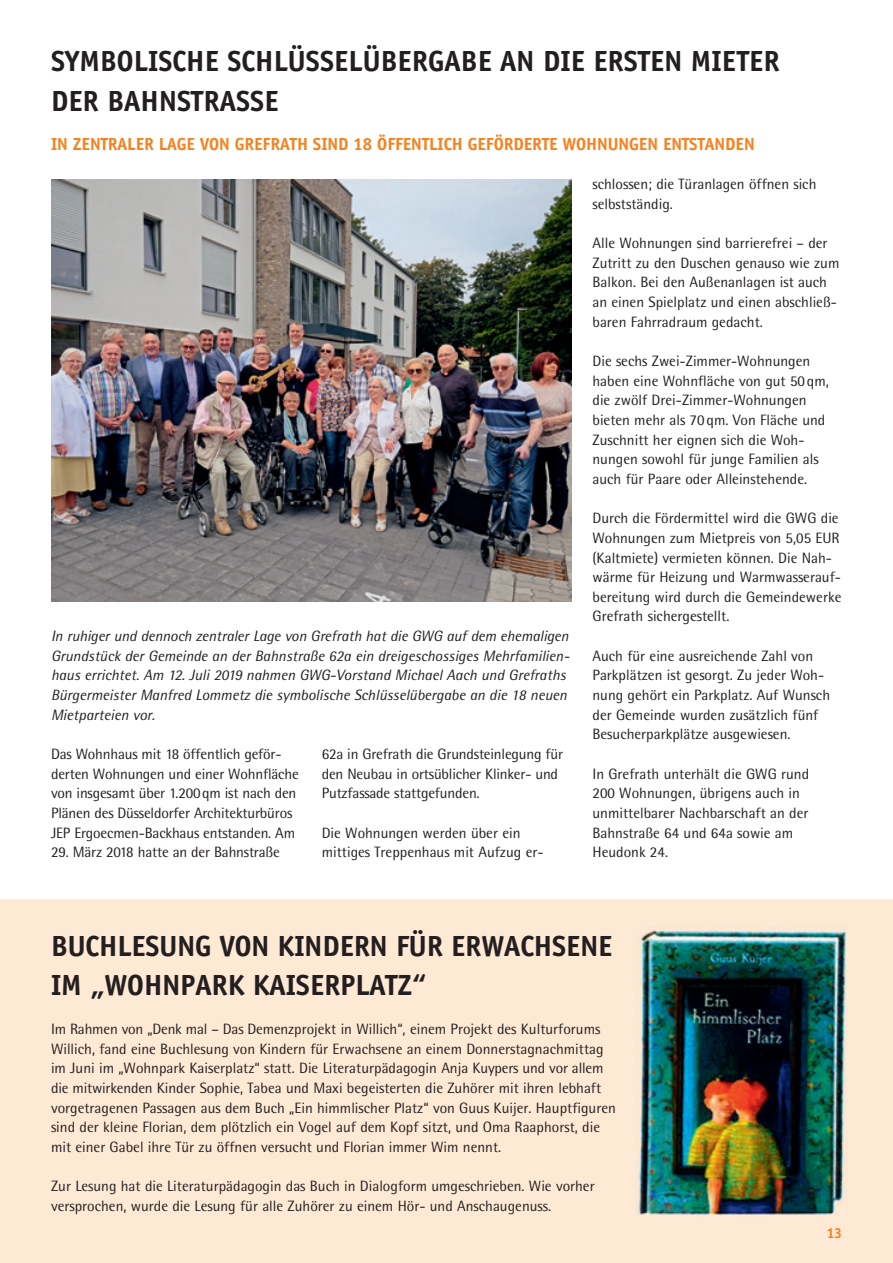
<style>
.page{position:relative;width:893px;height:1263px;background:#fff}
.page>*{position:absolute;margin:0;border:0;box-sizing:border-box;transform-origin:0 0}
.t1{font:700 30px/39.3px "Officina Sans";letter-spacing:.005em;color:#231f20}
.t2{font:700 18px "Officina Sans";color:#f58220}
.t3{font:15px/19.6px "Rotis Semi Sans";color:#231f20}
.t4{font:italic 15px/19.6px "Rotis Semi Sans";color:#231f20}
.t5{font:700 15px "Officina Sans";color:#f58220}
</style>
<div class="page">
<div style="left:0;top:900px;width:893px;height:363px;background:#fee9d5"></div>
<img style="left:51px;top:179px;width:520px;height:423px">
<img style="left:637px;top:930px;width:210px;height:285px">
<h1 class="t1" style="left:51px;top:41px;width:730px">SYMBOLISCHE SCHLÜSSELÜBERGABE AN DIE ERSTEN MIETER<br>DER BAHNSTRASSE</h1>
<p class="t2" style="left:51px;top:133px;width:705px">IN ZENTRALER LAGE VON GREFRATH SIND 18 ÖFFENTLICH GEFÖRDERTE WOHNUNGEN ENTSTANDEN</p>
<p class="t4" style="left:51px;top:626px;width:520px">In ruhiger und dennoch zentraler Lage von Grefrath hat die GWG auf dem ehemaligen Grundstück der Gemeinde an der Bahnstraße 62a ein dreigeschossiges Mehrfamilien&shy;haus errichtet. Am 12. Juli 2019 nahmen GWG-Vorstand Michael Aach und Grefraths Bürgermeister Manfred Lommetz die symbolische Schlüsselübergabe an die 18 neuen Mietparteien vor.</p>
<p class="t3" style="left:51px;top:744px;width:249px">Das Wohnhaus mit 18 öffentlich ge för - derten Wohnungen und einer Wohn fläche von insgesamt über 1.200 qm ist nach den Plänen des Düsseldorfer Architekturbüros JEP Ergoecmen-Backhaus entstanden. Am</p>
<p class="t3" style="left:51px;top:842px;width:230px">29. März 2018 hatte an der Bahnstraße</p>
<p class="t3" style="left:322px;top:744px;width:243px">62a in Grefrath die Grundsteinlegung für den Neubau in ortsüblicher Klinker- und<br>Putzfassade stattgefunden.</p>
<p class="t3" style="left:322px;top:823px;width:223px">Die Wohnungen werden über ein mittiges Treppenhaus mit Aufzug er-</p>
<p class="t3" style="left:592px;top:174px;width:225px">schlossen; die Türanlagen öffnen sich selbstständig.</p>
<p class="t3" style="left:592px;top:233px;width:248px">Alle Wohnungen sind barrierefrei – der Zutritt zu den Duschen genauso wie zum Balkon. Bei den Außenanlagen ist auch an einen Spielplatz und einen abschließ&shy;baren Fahrradraum gedacht.</p>
<p class="t3" style="left:592px;top:351px;width:238px">Die sechs Zwei-Zimmer-Wohnungen haben eine Wohnfläche von gut 50 qm, die zwölf Drei-Zimmer-Wohnungen bieten mehr als 70 qm. Von Fläche und Zuschnitt her eignen sich die Woh&shy;nungen sowohl für junge Familien als auch für Paare oder Alleinstehende.</p>
<p class="t3" style="left:592px;top:508px;width:250px">Durch die Fördermittel wird die GWG die Woh nungen zum Mietpreis von 5,05 EUR (Kaltmiete) vermieten können. Die Nah&shy;wärme für Heizung und Warmwasserauf&shy;bereitung wird durch die Gemeindewerke Grefrath sichergestellt.</p>
<p class="t3" style="left:592px;top:646px;width:239px">Auch für eine ausreichende Zahl von Parkplätzen ist gesorgt. Zu jeder Woh&shy;nung gehört ein Parkplatz. Auf Wunsch der Gemeinde wurden zusätzlich fünf Besucherparkplätze ausgewiesen.</p>
<p class="t3" style="left:592px;top:764px;width:218px">In Grefrath unterhält die GWG rund<br>200 Wohnungen, übrigens auch in unmittelbarer Nachbarschaft an der<br>Bahnstraße 64 und 64a sowie am<br>Heudonk 24.</p>
<h1 class="t1" style="left:51px;top:926px;width:563px">BUCHLESUNG VON KINDERN FÜR ERWACHSENE<br>IM „WOHNPARK KAISERPLATZ“</h1>
<p class="t3" style="left:51px;top:1019px;width:566px">Im Rahmen von „Denk mal – Das Demenz projekt in Willich“, einem Projekt des Kulturforums Willich, fand eine Buchlesung von Kindern für Erwachsene an einem Donnerstagnachmittag im Juni im „Wohnpark Kaiserplatz“ statt. Die Literaturpädagogin Anja Kuypers und vor allem die mitwirkenden Kinder Sophie, Tabea und Maxi be geisterten die Zuhörer mit ihren lebhaft vorgetragenen Passagen aus dem Buch „Ein himmlischer Platz“ von Guus Kuijer. Hauptfiguren sind der kleine Florian, dem plötzlich ein Vogel auf dem Kopf sitzt, und Oma Raaphorst, die mit einer Gabel ihre Tür zu öffnen versucht und Florian immer Wim nennt.</p>
<p class="t3" style="left:51px;top:1176px;width:545px">Zur Lesung hat die Literaturpädagogin das Buch in Dialogform umgeschrieben. Wie vorher versprochen, wurde die Lesung für alle Zuhörer zu einem Hör- und Anschaugenuss.</p>
<p class="t5" style="left:827px;top:1224px;width:17px">13</p>
</div>
